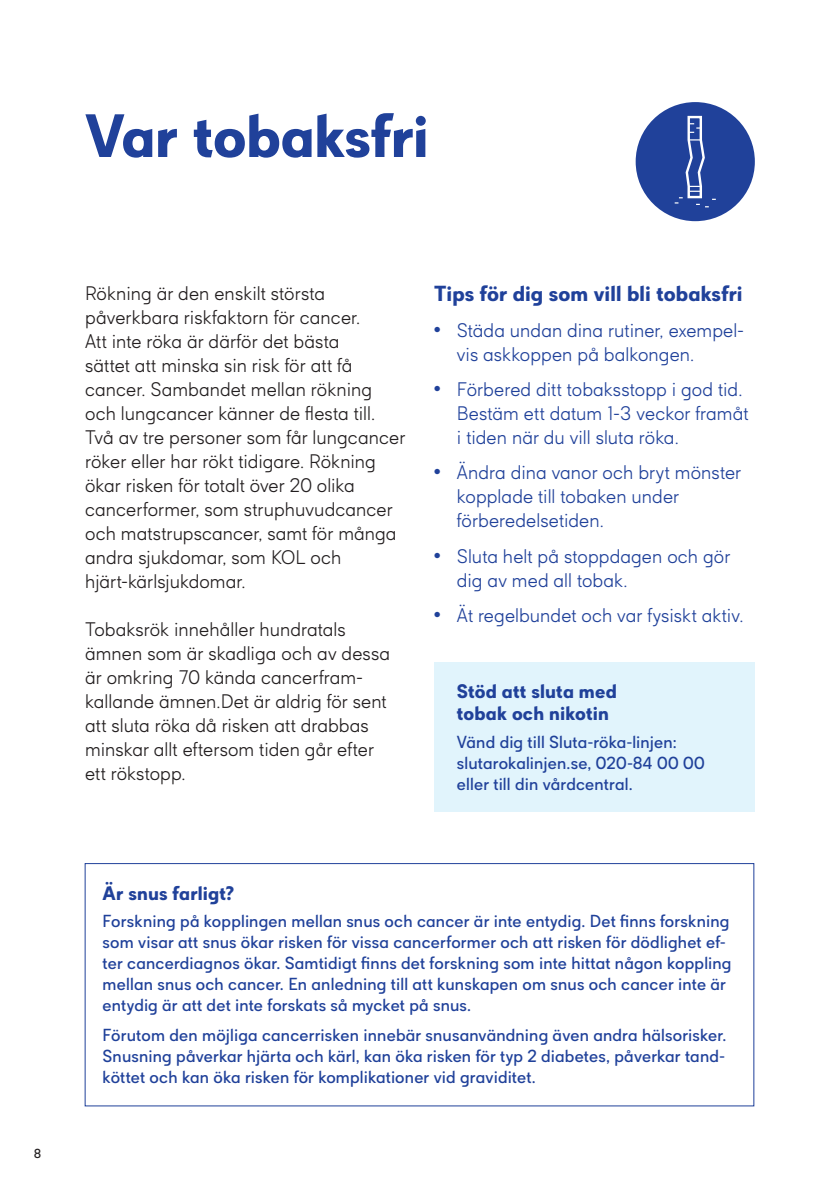
<style>
.page{position:relative;width:840px;height:1191px;background:#fff}
.page>*{position:absolute;margin:0;border:0;box-sizing:border-box;transform-origin:0 0}
.t1{font:700 56px "Cancerfonden Sans";letter-spacing:-.005em;color:#20419a}
.t2{font:700 20px "Cancerfonden Sans";letter-spacing:.005em;color:#20419a}
.t3{font:300 18px/24px "Cancerfonden Sans";letter-spacing:.005em;color:#231f20}
.t4{font:300 18px/24px "Cancerfonden Sans";letter-spacing:.005em;color:#20419a}
.t5{font:700 18px/22px "Cancerfonden Sans";letter-spacing:.01em;color:#20419a}
.t6{font:16px/21px "Cancerfonden Sans";letter-spacing:.01em;color:#20419a}
.t7{font:12px "Cancerfonden Sans";color:#231f20}
.s1{font-weight:800}
</style>
<div class="page">
<div style="left:434px;top:662px;width:320px;height:150px;background:#e1f4fc"></div>
<div style="left:636px;top:103px;width:117px;height:117px;background:#20419a;border-radius:50%"></div>
<div style="left:635px;top:102px;width:119px;height:119px;border:2px solid #20419a;border-radius:50%"></div>
<svg style="left:674px;top:115px;width:41px;height:92px"></svg>
<div style="left:85px;top:863px;width:669px;height:243px;border:1px solid #20419a"></div>
<h1 class="t1" style="left:85px;top:98px;width:345px">Var tobaksfri</h1>
<p class="t7" style="left:34px;top:1145px;width:8px">8</p>
<p class="t3" style="left:85px;top:281px;width:321px">Rökning är den enskilt största påverkbara riskfaktorn för cancer.<br>Att inte röka är därför det bästa<br>sättet att minska sin risk för att få cancer. Sambandet mellan rökning och lungcancer känner de flesta till.<br>Två av tre personer som får lungcancer röker eller har rökt tidigare. Rökning ökar risken för totalt över 20 olika cancerformer, som struphuvudcancer och matstrupscancer, samt för många andra sjukdomar, som KOL och hjärt-kärlsjukdomar.</p>
<p class="t3" style="left:85px;top:617px;width:306px">Tobaksrök innehåller hundratals ämnen som är skadliga och av dessa är omkring 70 kända cancerfram&shy;kallande ämnen.Det är aldrig för sent att sluta röka då risken att drabbas minskar allt eftersom tiden går efter ett rökstopp.</p>
<p class="t2" style="left:434px;top:280px;width:310px">Tips för dig som vill bli tobaksfri</p>
<p class="t4" style="left:456px;top:318px;width:288px;text-indent:-23px"><span class="s1">•</span> Städa undan dina rutiner, exempel&shy;vis askkoppen på balkongen.</p>
<p class="t4" style="left:456px;top:377px;width:293px;text-indent:-23px"><span class="s1">•</span> Förbered ditt tobaksstopp i god tid.<br>Bestäm ett datum 1-3 veckor framåt i tiden när du vill sluta röka.</p>
<p class="t4" style="left:456px;top:461px;width:285px;text-indent:-23px"><span class="s1">•</span> Ändra dina vanor och bryt mönster kopplade till tobaken under förberedelsetiden.</p>
<p class="t4" style="left:456px;top:544px;width:275px;text-indent:-23px"><span class="s1">•</span> Sluta helt på stoppdagen och gör dig av med all tobak.</p>
<p class="t4" style="left:434px;top:603px;width:310px"><span class="s1">•</span> Ät regelbundet och var fysiskt aktiv.</p>
<p class="t5" style="left:456px;top:680px;width:161px">Stöd att sluta med tobak och nikotin</p>
<p class="t6" style="left:456px;top:731px;width:249px">Vänd dig till Sluta-röka-linjen: slutarokalinjen.se, 020-84 00 00 eller till din vårdcentral.</p>
<p class="t5" style="left:103px;top:882px;width:133px">Är snus farligt?</p>
<p class="t6" style="left:103px;top:911px;width:630px">Forskning på kopplingen mellan snus och cancer är inte entydig. Det finns forskning som visar att snus ökar risken för vissa cancerformer och att risken för dödlighet ef&shy;ter cancerdiagnos ökar. Samtidigt finns det forskning som inte hittat någon koppling mellan snus och cancer. En anledning till att kunskapen om snus och cancer inte är entydig är att det inte forskats så mycket på snus.</p>
<p class="t6" style="left:103px;top:1024px;width:625px;text-align:justify">Förutom den möjliga cancerrisken innebär snusanvändning även andra hälsorisker.<br>Snusning påverkar hjärta och kärl, kan öka risken för typ 2 diabetes, påverkar tand&shy;köttet och kan öka risken för komplikationer vid graviditet.</p>
</div>
